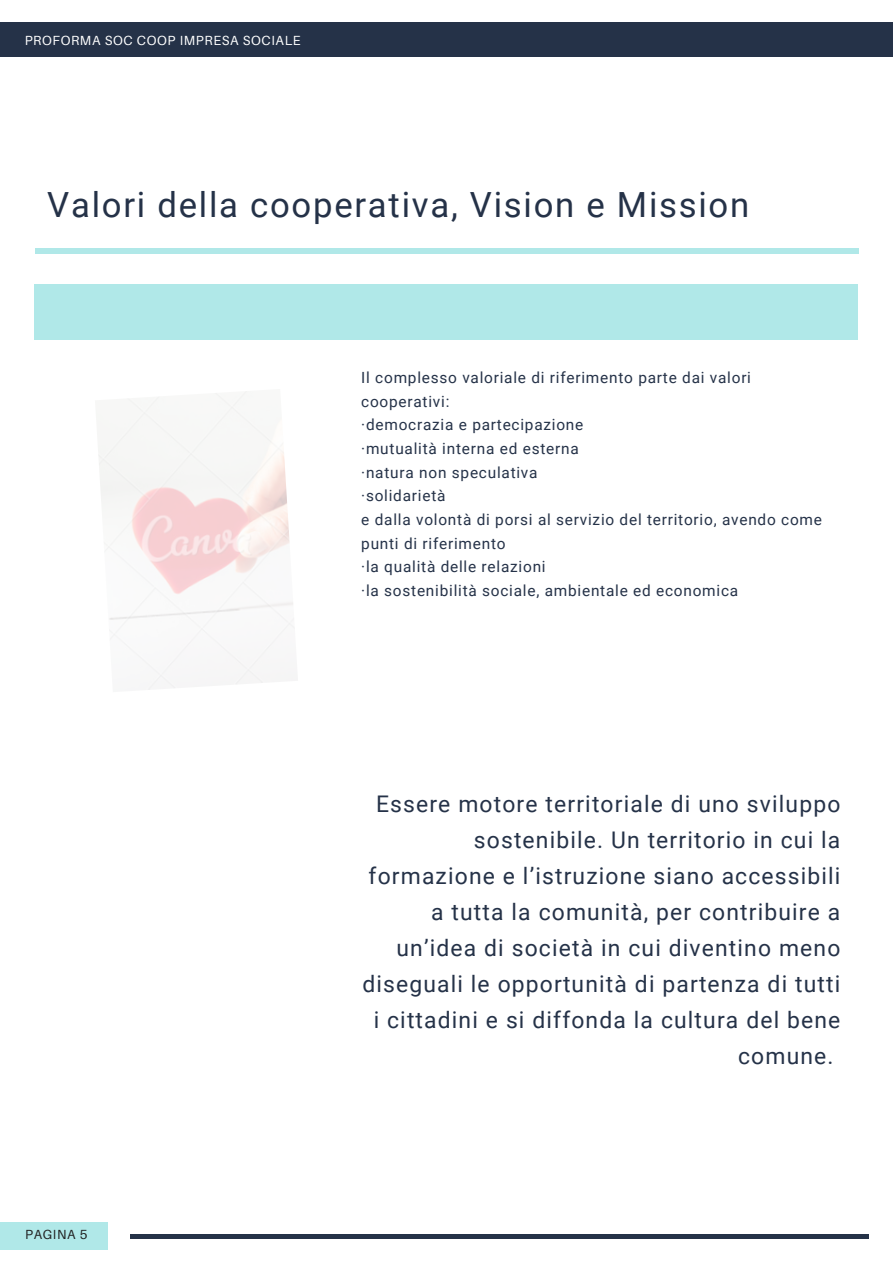
<style>
.page{position:relative;width:893px;height:1264px;background:#fff}
.page>*{position:absolute;margin:0;border:0;box-sizing:border-box;transform-origin:0 0}
.t1{font:34.65px "Roboto";letter-spacing:.05em;color:#253248}
.t2{font:22.95px/36px "Roboto";letter-spacing:.05em;color:#253248;text-align:right}
.t3{font:15.45px/23.5px "Roboto";letter-spacing:.05em;color:#253248}
.t4{font:13.2px "Aileron";letter-spacing:.05em;color:#fff}
.t5{font:13.2px "Aileron";letter-spacing:.05em;color:#222}
</style>
<div class="page">
<img style="left:98px;top:391px;width:199px;height:299px">
<div style="left:0;top:22px;width:892px;height:34px;background:#253248"></div>
<div style="left:35px;top:248px;width:823px;height:5px;background:#b0e8e8"></div>
<div style="left:34px;top:284px;width:823px;height:55px;background:#b0e8e8"></div>
<div style="left:0;top:1221px;width:108px;height:27px;background:#b0e8e8"></div>
<div style="left:130px;top:1233px;width:738px;height:5px;background:#253248"></div>
<p class="t4" style="left:25px;top:32px;width:277px">PROFORMA SOC COOP IMPRESA SOCIALE</p>
<p class="t1" style="left:47px;top:184px;width:703px">Valori della cooperativa, Vision e Mission</p>
<p class="t3" style="left:361px;top:366px;width:391px">Il complesso valoriale di riferimento parte dai valori cooperativi:</p>
<p class="t3" style="left:361px;top:413px;width:223px">·democrazia e partecipazione</p>
<p class="t3" style="left:361px;top:437px;width:219px">·mutualità interna ed esterna</p>
<p class="t3" style="left:361px;top:460px;width:178px">·natura non speculativa</p>
<p class="t3" style="left:361px;top:484px;width:86px">·solidarietà</p>
<p class="t3" style="left:361px;top:508px;width:462px">e dalla volontà di porsi al servizio del territorio, avendo come punti di riferimento</p>
<p class="t3" style="left:361px;top:555px;width:186px">·la qualità delle relazioni</p>
<p class="t3" style="left:361px;top:578px;width:378px">·la sostenibilità sociale, ambientale ed economica</p>
<p class="t5" style="left:25px;top:1226px;width:64px">PAGINA 5</p>
<p class="t2" style="left:362px;top:786px;width:479px">Essere motore territoriale di uno sviluppo sostenibile. Un territorio in cui la formazione e l’istruzione siano accessibili a tutta la comunità, per contribuire a un’idea di società in cui diventino meno diseguali le opportunità di partenza di tutti i cittadini e si diffonda la cultura del bene comune.</p>
</div>
